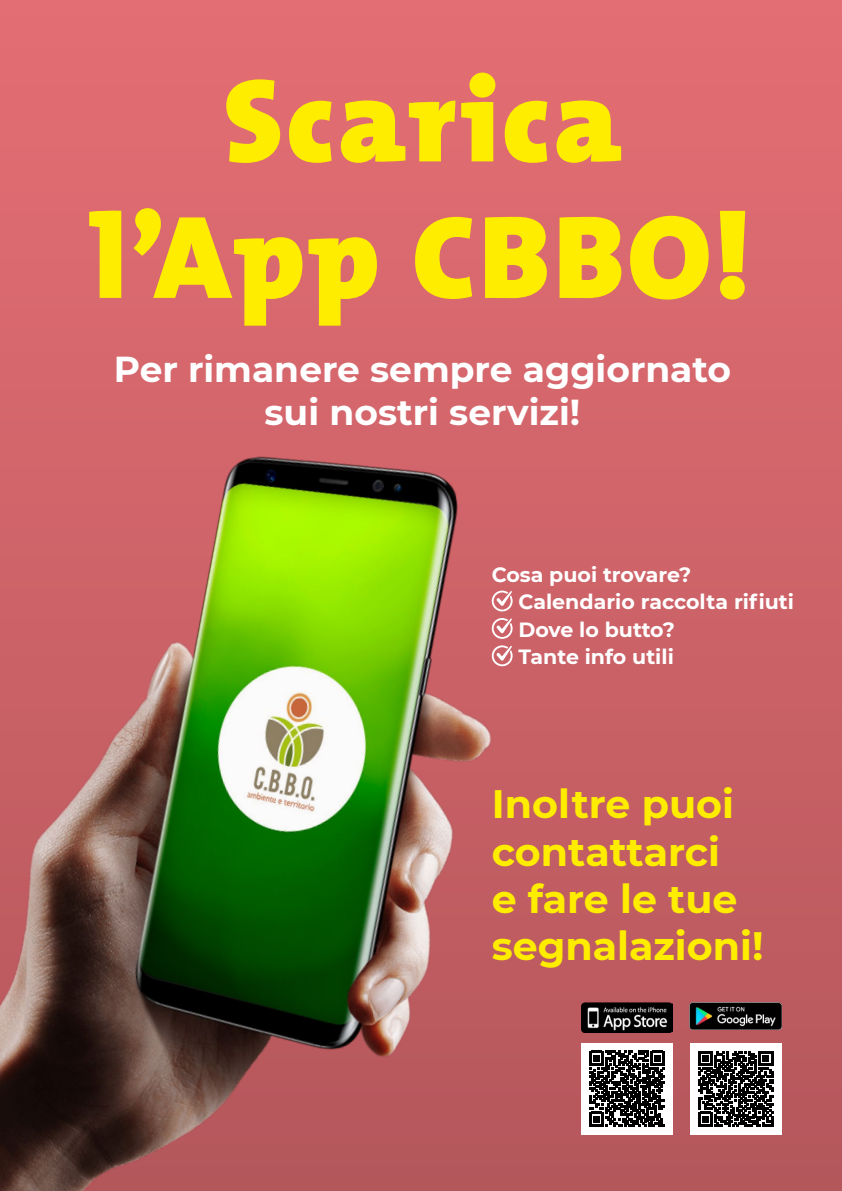
<style>
.page{position:relative;width:842px;height:1191px;background:#fff}
.page>*{position:absolute;margin:0;border:0;box-sizing:border-box;transform-origin:0 0}
.t1{font:900 119.2px/136.4px "The Mix";letter-spacing:.025em;color:#ffed00;text-align:center}
.t2{font:700 39.6px/47.4px "Montserrat";color:#ffed00}
.t3{font:700 36px/43.2px "Montserrat";color:#fff;text-align:center}
.t4{font:700 20.6px/27.4px "Montserrat";color:#fff}
</style>
<div class="page">
<div style="left:0;top:0;width:842px;height:1191px;background:linear-gradient(to bottom,#e46e74,#b4585c)"></div>
<img style="left:581px;top:1002px;width:92px;height:30px">
<div style="left:581px;top:1042px;width:92px;height:92px;background:#fff"></div>
<svg style="left:589px;top:1051px;width:76px;height:75px"></svg>
<img style="left:690px;top:1002px;width:91px;height:28px">
<div style="left:690px;top:1043px;width:91px;height:91px;background:#fff"></div>
<svg style="left:698px;top:1051px;width:75px;height:75px"></svg>
<img style="left:0;top:433px;width:519px;height:758px">
<svg style="left:492px;top:590px;width:21px;height:21px"></svg>
<svg style="left:492px;top:618px;width:21px;height:21px"></svg>
<svg style="left:492px;top:645px;width:21px;height:21px"></svg>
<hr style="left:841px;top:0;width:1px;height:1191px;background:#f2f7eb">
<hr style="left:841px;top:1113px;width:1px;height:78px;background:#247f74">
<h1 class="t1" style="left:94px;top:50px;width:658px">Scarica l’App CBBO!</h1>
<h3 class="t3" style="left:114px;top:346px;width:619px">Per rimanere sempre aggiornato sui nostri servizi!</h3>
<p class="t4" style="left:518px;top:560px;width:277px;text-indent:-27px">Cosa puoi trovare?<br>Calendario raccolta rifiuti<br>Dove lo butto?<br>Tante info utili</p>
<h2 class="t2" style="left:492px;top:778px;width:273px">Inoltre puoi contattarci<br>e fare le tue segnalazioni!</h2>
</div>
